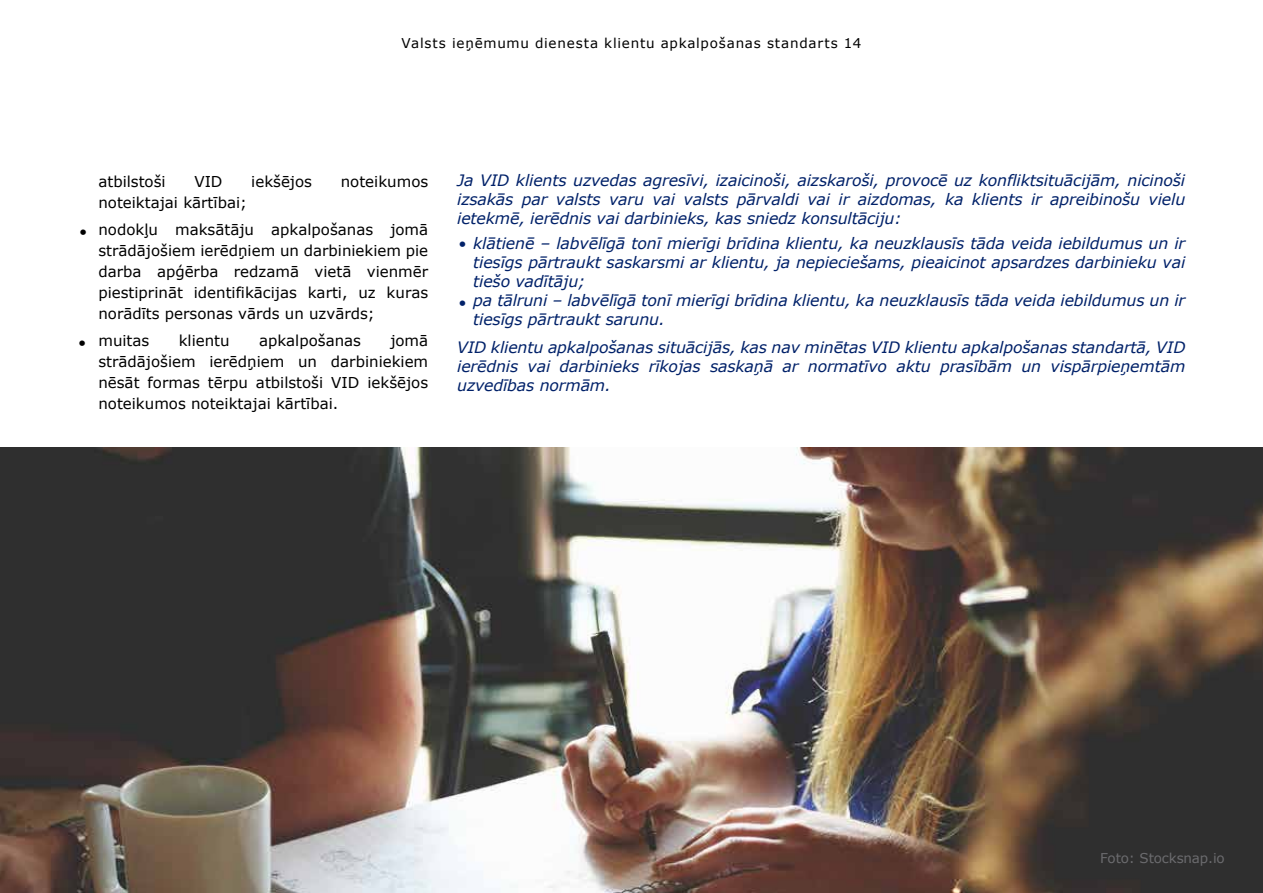
<style>
.page{position:relative;width:1263px;height:893px;background:#fff}
.page>*{position:absolute;margin:0;border:0;box-sizing:border-box;transform-origin:0 0}
.t1{font:italic 15.75px/18.9px "Verdana";letter-spacing:-.01em;color:#012169;text-align:justify}
.t2{font:15px/21px "Verdana";color:#000;text-align:justify}
.t3{font:15px "Verdana";color:#012169}
.t4{font:13.5px "Verdana";letter-spacing:.055em;color:#000}
.t5{font:13.5px "Verdana";letter-spacing:-.01em;color:#6b6b6e}
.s1{font-style:normal;font-size:15px}
</style>
<div class="page">
<img style="left:0;top:447px;width:1263px;height:446px">
<p class="t4" style="left:402px;top:34px;width:461px">Valsts ieņēmumu dienesta klientu apkalpošanas standarts 14</p>
<p class="t2" style="left:79px;top:221px;width:10px">•</p>
<p class="t2" style="left:78px;top:332px;width:10px">•</p>
<p class="t2" style="left:98px;top:171px;width:69px">atbilstoši</p>
<p class="t2" style="left:194px;top:171px;width:30px">VID</p>
<p class="t2" style="left:251px;top:171px;width:62px">iekšējos</p>
<p class="t2" style="left:341px;top:171px;width:89px">noteikumos</p>
<p class="t2" style="left:98px;top:189px;width:331px;line-height:27px">noteiktajai kārtībai;<br>nodokļu maksātāju apkalpošanas jomā</p>
<p class="t2" style="left:98px;top:240px;width:331px">strādājošiem ierēdņiem un darbiniekiem pie darba apģērba redzamā vietā vienmēr piestiprināt identifikācijas karti, uz kuras norādīts personas vārds un uzvārds;</p>
<p class="t2" style="left:98px;top:330px;width:52px">muitas</p>
<p class="t2" style="left:179px;top:330px;width:52px">klientu</p>
<p class="t2" style="left:259px;top:330px;width:103px">apkalpošanas</p>
<p class="t2" style="left:98px;top:330px;width:331px;text-indent:292px">jomā strādājošiem ierēdņiem un darbiniekiem nēsāt formas tērpu atbilstoši VID iekšējos noteikumos noteiktajai kārtībai.</p>
<p class="t1" style="left:457px;top:170px;width:730px">Ja VID klients uzvedas agresīvi, izaicinoši, aizskaroši, provocē uz konfliktsituācijām, nicinoši izsakās par valsts varu vai valsts pārvaldi vai ir aizdomas, ka klients ir apreibinošu vielu ietekmē, ierēdnis vai darbinieks, kas sniedz konsultāciju:</p>
<p class="t1" style="left:458px;top:234px;width:728px"><span class="s1">•</span> klātienē ‒ labvēlīgā tonī mierīgi brīdina klientu, ka neuzklausīs tāda veida iebildumus un ir</p>
<p class="t1" style="left:473px;top:253px;width:714px;text-align:left">tiesīgs pārtraukt saskarsmi ar klientu, ja nepieciešams, pieaicinot apsardzes darbinieku vai tiešo vadītāju;<br>pa tālruni ‒ labvēlīgā tonī mierīgi brīdina klientu, ka neuzklausīs tāda veida iebildumus un ir tiesīgs pārtraukt sarunu.</p>
<p class="t3" style="left:458px;top:292px;width:10px">•</p>
<p class="t1" style="left:457px;top:338px;width:730px">VID klientu apkalpošanas situācijās, kas nav minētas VID klientu apkalpošanas standartā, VID ierēdnis vai darbinieks rīkojas saskaņā ar normatīvo aktu prasībām un vispārpieņemtām uzvedības normām.</p>
<p class="t5" style="left:1100px;top:849px;width:126px">Foto: Stocksnap.io</p>
</div>
